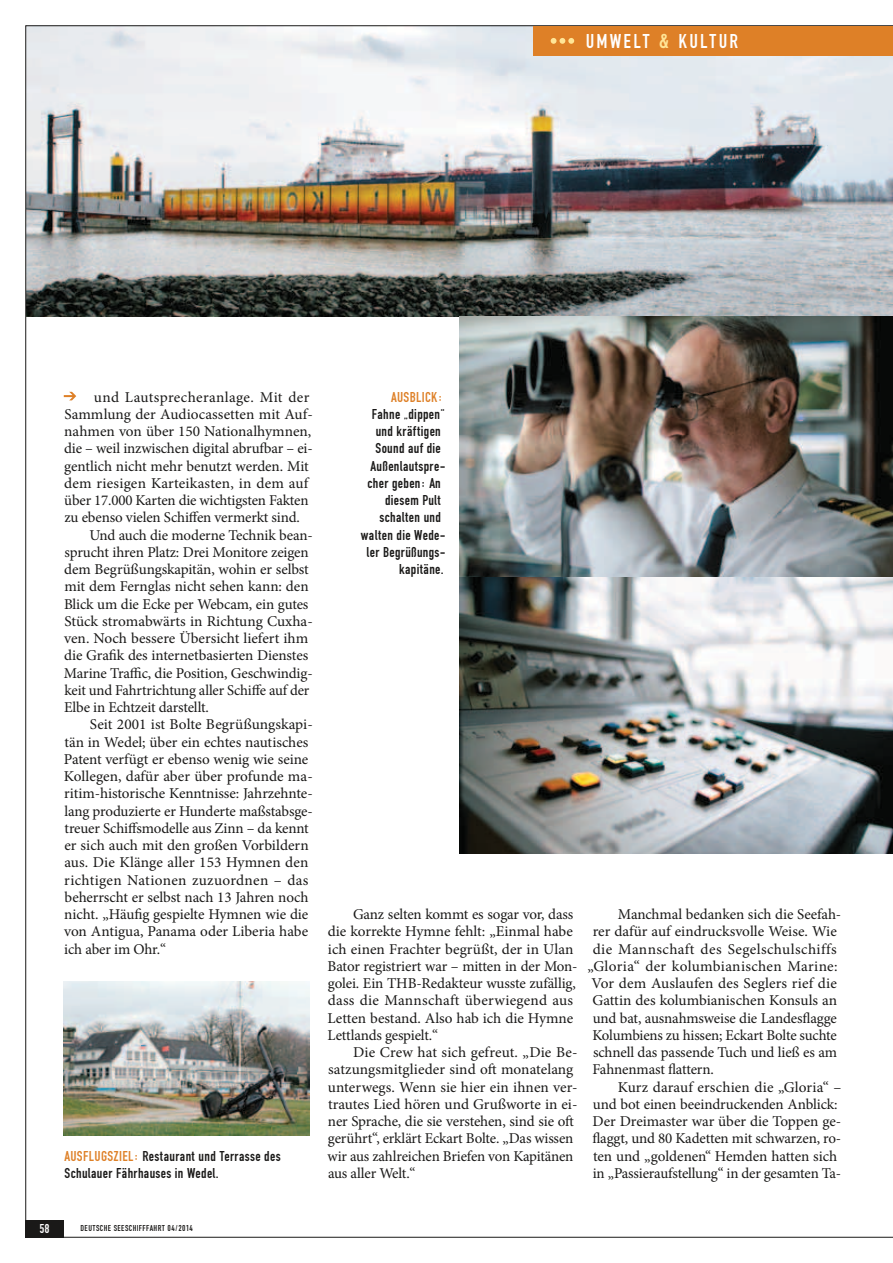
<style>
.page{position:relative;width:893px;height:1263px;background:#fff}
.page>*{position:absolute;margin:0;border:0;box-sizing:border-box;transform-origin:0 0}
.t1{font:21px "Fette Eng D";letter-spacing:.1em;color:#fff}
.t2{font:15px/17.2px "Minion Pro";letter-spacing:-.005em;color:#1a1918}
.t3{font:15px/17.2px "Fette Eng D";letter-spacing:.02em;color:#1a1918}
.t4{font:15px "Minion Pro";letter-spacing:.02em;color:#1a1918}
.t5{font:15px "Minion Pro";letter-spacing:.025em;color:#1a1918}
.t6{font:15px "Minion Pro";letter-spacing:.015em;color:#1a1918}
.t7{font:15px "Fette Eng D";letter-spacing:.02em;color:#de8027}
.t8{font:13.5px "Fette Eng D";color:#fff}
.t9{font:9px "Fette Eng D";letter-spacing:.04em;color:#1a1918}
.s1{color:#ffe596}
.s2{color:#de8027}
</style>
<div class="page">
<img style="left:26px;top:26px;width:867px;height:1211px">
<div style="left:26px;top:1220px;width:38px;height:17px;background:#1a1918"></div>
<div style="left:534px;top:26px;width:359px;height:30px;background:#de8027"></div>
<svg style="left:551px;top:38px;width:23px;height:6px"></svg>
<h1 class="t1" style="left:586px;top:30px;width:154px">UMWELT <span class="s1">&amp;</span> KULTUR</h1>
<p class="t4" style="left:94px;top:387px;width:217px">und Lautsprecheranlage. Mit der</p>
<p class="t2" style="left:64px;top:405px;width:250px">Sammlung der Audiocassetten mit Auf-</p>
<p class="t2" style="left:64px;top:423px;width:249px">nahmen von über 150 Nationalhymnen,</p>
<p class="t2" style="left:64px;top:440px;width:250px">die – weil inzwischen digital abrufbar – ei-</p>
<p class="t2" style="left:64px;top:457px;width:246px">gentlich nicht mehr benutzt werden. Mit</p>
<p class="t6" style="left:64px;top:473px;width:246px">dem riesigen Karteikasten, in dem auf</p>
<p class="t2" style="left:64px;top:492px;width:246px">über 17.000 Karten die wichtigsten Fakten</p>
<p class="t2" style="left:65px;top:509px;width:237px">zu ebenso vielen Schiffen vermerkt sind.</p>
<p class="t2" style="left:89px;top:526px;width:225px">Und auch die moderne Technik bean-</p>
<p class="t2" style="left:65px;top:543px;width:246px">sprucht ihren Platz: Drei Monitore zeigen</p>
<p class="t2" style="left:64px;top:561px;width:246px">dem Begrüßungskapitän, wohin er selbst</p>
<p class="t2" style="left:64px;top:578px;width:246px">mit dem Fernglas nicht sehen kann: den</p>
<p class="t2" style="left:64px;top:595px;width:246px">Blick um die Ecke per Webcam, ein gutes</p>
<p class="t2" style="left:64px;top:612px;width:250px">Stück stromabwärts in Richtung Cuxha-</p>
<p class="t2" style="left:64px;top:630px;width:246px">ven. Noch bessere Übersicht liefert ihm</p>
<p class="t2" style="left:64px;top:647px;width:246px">die Grafik des internetbasierten Dienstes</p>
<p class="t2" style="left:64px;top:664px;width:250px">Marine Traffic, die Position, Geschwindig-</p>
<p class="t2" style="left:65px;top:681px;width:246px">keit und Fahrtrichtung aller Schiffe auf der</p>
<p class="t2" style="left:64px;top:699px;width:146px">Elbe in Echtzeit darstellt.</p>
<p class="t2" style="left:90px;top:716px;width:224px">Seit 2001 ist Bolte Begrüßungskapi-</p>
<p class="t2" style="left:64px;top:733px;width:245px">tän in Wedel; über ein echtes nautisches</p>
<p class="t2" style="left:64px;top:750px;width:246px">Patent verfügt er ebenso wenig wie seine</p>
<p class="t2" style="left:64px;top:768px;width:250px">Kollegen, dafür aber über profunde ma-</p>
<p class="t2" style="left:64px;top:785px;width:250px">ritim-historische Kenntnisse: Jahrzehnte-</p>
<p class="t2" style="left:65px;top:802px;width:250px">lang produzierte er Hunderte maßstabsge-</p>
<p class="t2" style="left:64px;top:819px;width:246px">treuer Schiffsmodelle aus Zinn – da kennt</p>
<p class="t2" style="left:64px;top:837px;width:246px">er sich auch mit den großen Vorbildern</p>
<p class="t2" style="left:64px;top:854px;width:246px">aus. Die Klänge aller 153 Hymnen den</p>
<p class="t4" style="left:64px;top:870px;width:246px">richtigen Nationen zuzuordnen – das</p>
<p class="t2" style="left:65px;top:888px;width:245px">beherrscht er selbst nach 13 Jahren noch</p>
<p class="t2" style="left:64px;top:906px;width:246px">nicht. „Häufig gespielte Hymnen wie die</p>
<p class="t2" style="left:64px;top:923px;width:246px">von Antigua, Panama oder Liberia habe</p>
<p class="t2" style="left:64px;top:940px;width:103px">ich aber im Ohr.“</p>
<p class="t3" style="left:64px;top:1147px;width:218px"><span class="s2">AUSFLUGSZIEL:</span> Restaurant und Terrasse des<br>Schulauer Fährhauses in Wedel.</p>
<p class="t7" style="left:391px;top:389px;width:53px">AUSBLICK:</p>
<p class="t3" style="left:372px;top:405px;width:74px">Fahne „dippen“</p>
<p class="t3" style="left:376px;top:422px;width:67px">und kräftigen</p>
<p class="t3" style="left:376px;top:440px;width:67px">Sound auf die</p>
<p class="t3" style="left:370px;top:457px;width:77px">Außenlautspre-</p>
<p class="t3" style="left:367px;top:474px;width:75px">cher geben: An</p>
<p class="t3" style="left:385px;top:491px;width:57px">diesem Pult</p>
<p class="t3" style="left:379px;top:509px;width:63px">schalten und</p>
<p class="t3" style="left:361px;top:526px;width:86px">walten die Wede-</p>
<p class="t3" style="left:366px;top:543px;width:81px">ler Begrüßungs-</p>
<p class="t3" style="left:399px;top:560px;width:46px">kapitäne.</p>
<p class="t2" style="left:328px;top:906px;width:251px;text-indent:25px">Ganz selten kommt es sogar vor, dass die korrekte Hymne fehlt: „Einmal habe ich einen Frachter begrüßt, der in Ulan Bator registriert war – mitten in der Mon&shy;golei. Ein THB-Redakteur wusste zufällig, dass die Mannschaft überwiegend aus Letten bestand. Also hab ich die Hymne Lettlands gespielt.“</p>
<p class="t2" style="left:328px;top:1044px;width:252px;text-indent:26px">Die Crew hat sich gefreut. „Die Be&shy;satzungsmitglieder sind oft monatelang unterwegs. Wenn sie hier ein ihnen ver&shy;trautes Lied hören und Grußworte in ei&shy;ner Sprache, die sie verstehen, sind sie oft gerührt“, erklärt Eckart Bolte. „Das wissen wir aus zahlreichen Briefen von Kapitänen aus aller Welt.“</p>
<p class="t2" style="left:618px;top:906px;width:225px">Manchmal bedanken sich die Seefah-</p>
<p class="t2" style="left:593px;top:923px;width:246px">rer dafür auf eindrucksvolle Weise. Wie</p>
<p class="t5" style="left:593px;top:939px;width:246px">die Mannschaft des Segelschulschiffs</p>
<p class="t4" style="left:588px;top:956px;width:251px">„Gloria“ der kolumbianischen Marine:</p>
<p class="t2" style="left:591px;top:975px;width:247px">Vor dem Auslaufen des Seglers rief die</p>
<p class="t2" style="left:592px;top:992px;width:246px">Gattin des kolumbianischen Konsuls an</p>
<p class="t2" style="left:593px;top:1009px;width:245px">und bat, ausnahmsweise die Landesflagge</p>
<p class="t2" style="left:592px;top:1026px;width:246px">Kolumbiens zu hissen; Eckart Bolte suchte</p>
<p class="t2" style="left:593px;top:1044px;width:246px">schnell das passende Tuch und ließ es am</p>
<p class="t2" style="left:592px;top:1061px;width:123px">Fahnenmast flattern.</p>
<p class="t2" style="left:618px;top:1078px;width:225px">Kurz darauf erschien die „Gloria“ –</p>
<p class="t2" style="left:593px;top:1095px;width:246px">und bot einen beeindruckenden Anblick:</p>
<p class="t2" style="left:592px;top:1113px;width:250px">Der Dreimaster war über die Toppen ge-</p>
<p class="t2" style="left:592px;top:1130px;width:250px">flaggt, und 80 Kadetten mit schwarzen, ro-</p>
<p class="t2" style="left:593px;top:1147px;width:246px">ten und „goldenen“ Hemden hatten sich</p>
<p class="t2" style="left:593px;top:1164px;width:250px">in „Passieraufstellung“ in der gesamten Ta-</p>
<p class="t8" style="left:40px;top:1221px;width:12px">58</p>
<p class="t9" style="left:81px;top:1223px;width:114px">DEUTSCHE SEESCHIFFFAHRT 04/2014</p>
</div>
